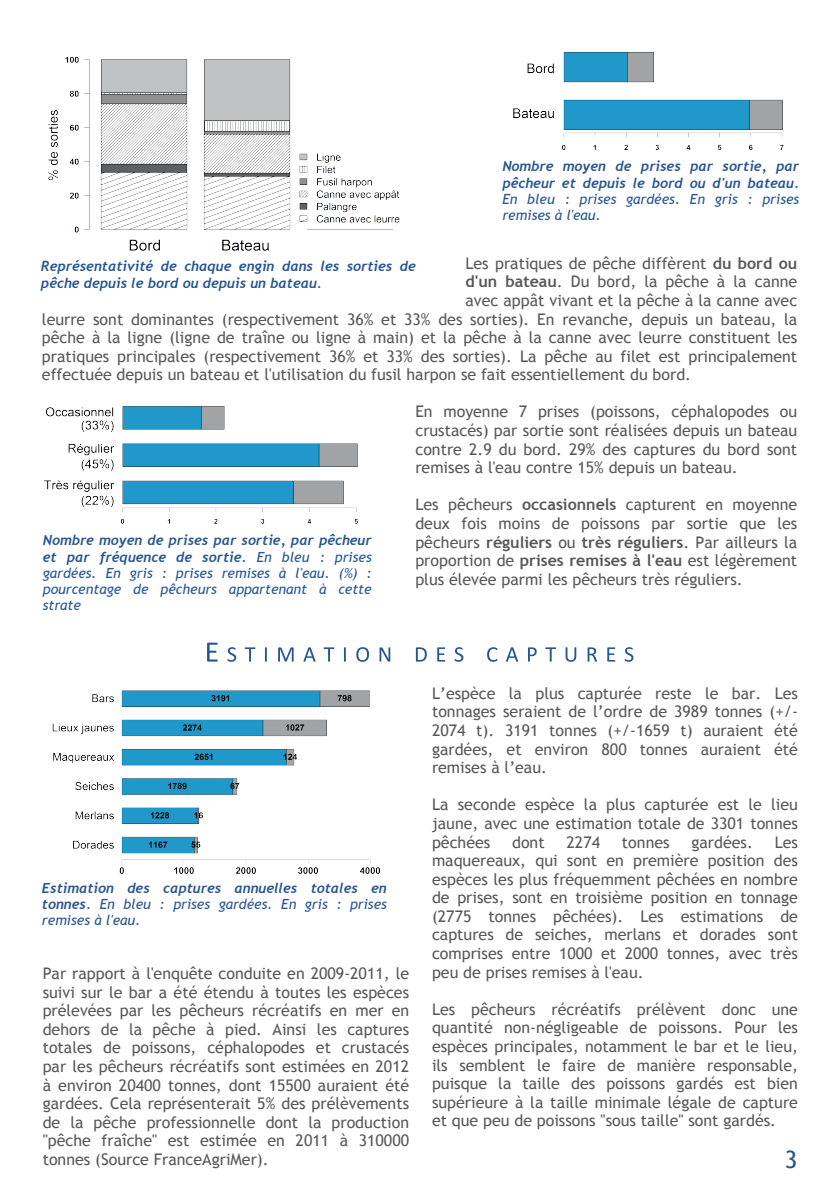
<style>
.page{position:relative;width:840px;height:1191px;background:#fff}
.page>*{position:absolute;margin:0;border:0;box-sizing:border-box;transform-origin:0 0}
.t1{font:24px "Trebuchet MS";color:#285591}
.t2{font:16px/18.6px "Trebuchet MS";color:#57585a;text-align:justify}
.t3{font:italic 700 14px/16.2px "Trebuchet";color:#285591}
.t4{font:italic 14px/16.2px "Trebuchet MS";color:#285591}
.s1{font-weight:700}
.s2{font-family:"Trebuchet MS";font-weight:400}
.s3{font-family:"Trebuchet";font-weight:700}
</style>
<div class="page">
<svg style="left:207px;top:642px;width:10px;height:19px"></svg>
<svg style="left:227px;top:647px;width:9px;height:15px"></svg>
<svg style="left:244px;top:647px;width:11px;height:14px"></svg>
<svg style="left:265px;top:647px;width:2px;height:14px"></svg>
<svg style="left:278px;top:647px;width:15px;height:14px"></svg>
<svg style="left:303px;top:647px;width:12px;height:14px"></svg>
<svg style="left:323px;top:647px;width:11px;height:14px"></svg>
<svg style="left:344px;top:647px;width:1px;height:14px"></svg>
<svg style="left:356px;top:647px;width:13px;height:15px"></svg>
<svg style="left:379px;top:647px;width:11px;height:14px"></svg>
<svg style="left:415px;top:647px;width:11px;height:14px"></svg>
<svg style="left:437px;top:647px;width:8px;height:14px"></svg>
<svg style="left:454px;top:647px;width:9px;height:15px"></svg>
<svg style="left:487px;top:647px;width:10px;height:15px"></svg>
<svg style="left:506px;top:647px;width:12px;height:14px"></svg>
<svg style="left:528px;top:647px;width:8px;height:14px"></svg>
<svg style="left:545px;top:647px;width:10px;height:14px"></svg>
<svg style="left:565px;top:647px;width:11px;height:15px"></svg>
<svg style="left:587px;top:647px;width:9px;height:14px"></svg>
<svg style="left:607px;top:647px;width:8px;height:14px"></svg>
<svg style="left:624px;top:647px;width:9px;height:15px"></svg>
<img style="left:52px;top:690px;width:328px;height:184px">
<img style="left:513px;top:52px;width:271px;height:98px">
<img style="left:44px;top:406px;width:314px;height:118px">
<img style="left:48px;top:56px;width:352px;height:195px">
<p class="t3" style="left:502px;top:158px;width:298px">Nombre moyen de prises par sortie, par pêcheur et depuis le bord ou d'un bateau.</p>
<p class="t4" style="left:502px;top:191px;width:298px">En bleu : prises gardées. En gris : prises remises à l'eau.</p>
<p class="t3" style="left:41px;top:258px;width:376px">Représentativité de chaque engin dans les sorties de pêche depuis le bord ou depuis un bateau.</p>
<p class="t2" style="left:465px;top:254px;width:333px">Les pratiques de pêche diffèrent <span class="s1">du bord ou</span></p>
<p class="t2" style="left:465px;top:272px;width:333px"><span class="s1">d'un bateau</span>. Du bord, la pêche à la canne</p>
<p class="t2" style="left:465px;top:291px;width:333px">avec appât vivant et la pêche à la canne avec</p>
<p class="t2" style="left:42px;top:309px;width:756px">leurre sont dominantes (respectivement 36% et 33% des sorties). En revanche, depuis un bateau, la</p>
<p class="t2" style="left:42px;top:328px;width:756px">pêche à la ligne (ligne de traîne ou ligne à main) et la pêche à la canne avec leurre constituent les</p>
<p class="t2" style="left:42px;top:347px;width:756px">pratiques principales (respectivement 36% et 33% des sorties). La pêche au filet est principalement</p>
<p class="t2" style="left:42px;top:365px;width:650px">effectuée depuis un bateau et l'utilisation du fusil harpon se fait essentiellement du bord.</p>
<p class="t2" style="left:415px;top:402px;width:383px">En moyenne 7 prises (poissons, céphalopodes ou crustacés) par sortie sont réalisées depuis un bateau contre 2.9 du bord. 29% des captures du bord sont remises à l'eau contre 15% depuis un bateau.</p>
<p class="t2" style="left:415px;top:495px;width:383px">Les pêcheurs <span class="s1">occasionnels</span> capturent en moyenne deux fois moins de poissons par sortie que les pêcheurs <span class="s1">réguliers</span> ou <span class="s1">très réguliers</span>. Par ailleurs la proportion de <span class="s1">prises remises à l'eau</span> est légèrement plus élevée parmi les pêcheurs très réguliers.</p>
<p class="t3" style="left:43px;top:532px;width:330px">Nombre moyen de prises par sortie, par pêcheur et par fréquence de sortie. <span class="s2">En bleu : prises</span></p>
<p class="t4" style="left:43px;top:565px;width:330px;text-align:justify">gardées. En gris : prises remises à l'eau. (%) : pourcentage de pêcheurs appartenant à cette strate</p>
<p class="t3" style="left:42px;top:879px;width:346px">Estimation des captures annuelles totales en</p>
<p class="t4" style="left:42px;top:896px;width:346px"><span class="s3">tonnes.</span> En bleu : prises gardées. En gris : prises remises à l'eau.</p>
<p class="t2" style="left:43px;top:964px;width:368px">Par rapport à l'enquête conduite en 2009‐2011, le suivi sur le bar a été étendu à toutes les espèces prélevées par les pêcheurs récréatifs en mer en dehors de la pêche à pied. Ainsi les captures totales de poissons, céphalopodes et crustacés par les pêcheurs récréatifs sont estimées en 2012 à environ 20400 tonnes, dont 15500 auraient été gardées. Cela représenterait 5% des prélèvements de la pêche professionnelle dont la production "pêche fraîche" est estimée en 2011 à 310000 tonnes (Source FranceAgriMer).</p>
<p class="t2" style="left:432px;top:684px;width:367px">L’espèce la plus capturée reste le bar. Les tonnages seraient de l’ordre de 3989 tonnes (+/‐ 2074 t). 3191 tonnes (+/‐1659 t) auraient été gardées, et environ 800 tonnes auraient été remises à l’eau.</p>
<p class="t2" style="left:432px;top:795px;width:367px">La seconde espèce la plus capturée est le lieu jaune, avec une estimation totale de 3301 tonnes pêchées</p>
<p class="t2" style="left:512px;top:832px;width:34px">dont</p>
<p class="t2" style="left:566px;top:832px;width:35px">2274</p>
<p class="t2" style="left:621px;top:832px;width:49px">tonnes</p>
<p class="t2" style="left:691px;top:832px;width:63px">gardées.</p>
<p class="t2" style="left:432px;top:832px;width:367px;text-indent:342px">Les maquereaux, qui sont en première position des espèces les plus fréquemment pêchées en nombre de prises, sont en troisième position en tonnage (2775 tonnes pêchées). Les estimations de captures de seiches, merlans et dorades sont comprises entre 1000 et 2000 tonnes, avec très peu de prises remises à l'eau.</p>
<p class="t2" style="left:432px;top:999px;width:367px">Les pêcheurs récréatifs prélèvent donc une quantité non‐négligeable de poissons. Pour les espèces principales, notamment le bar et le lieu, ils semblent le faire de manière responsable, puisque la taille des poissons gardés est bien supérieure à la taille minimale légale de capture et que peu de poissons "sous taille" sont gardés.</p>
<h1 class="t1" style="left:784px;top:1145px;width:14px">3</h1>
</div>
